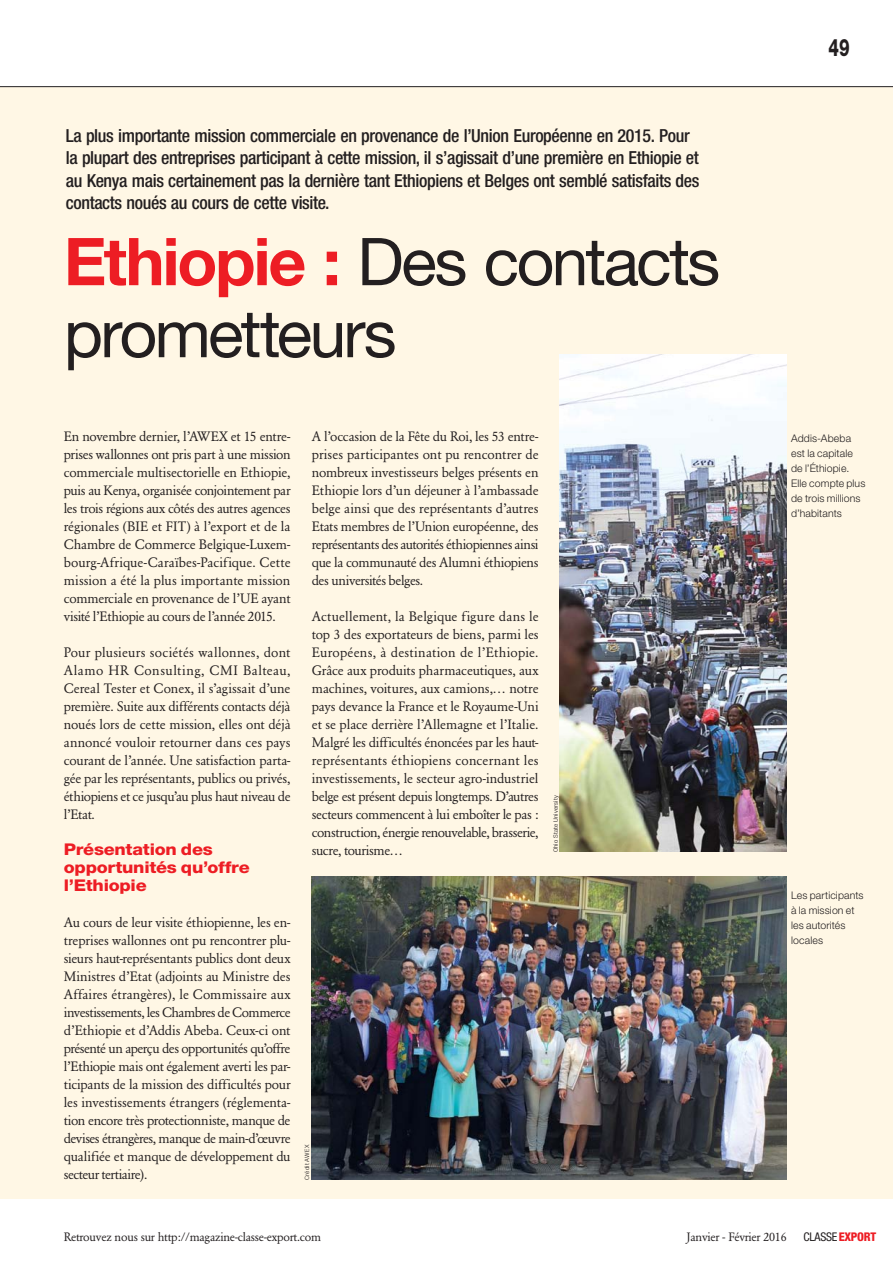
<style>
.page{position:relative;width:893px;height:1263px;background:#fff}
.page>*{position:absolute;margin:0;border:0;box-sizing:border-box;transform-origin:0 0}
.t1{font:66px/72px "Helvetica Neue";letter-spacing:-.04em;color:#231f20}
.t2{font:800 24px "Helvetica Neue";color:#231f20;scale:.7 1}
.t3{font:500 condensed 18px/22.5px "Helvetica Neue";letter-spacing:-.02em;color:#231f20}
.t4{font:800 16.2px/18px "Helvetica Neue";letter-spacing:-.015em;color:#ed1d24;scale:1.11 1}
.t5{font:13.5px/18px "Garamond BE";letter-spacing:-.03em;color:#231f20;text-align:justify}
.t6{font:12px "Garamond BE";letter-spacing:-.02em;color:#231f20}
.t7{font:condensed 12px "Helvetica Neue";letter-spacing:-.02em;color:#231f20}
.t8{font:300 10.5px/15px "Helvetica Neue";letter-spacing:.01em;color:#231f20}
.t9{font:300 condensed 6px "Helvetica Neue";letter-spacing:.02em;color:#231f20;scale:1.25 1}
.s1{font-weight:700;color:#ed1d24}
.s2{font-weight:800;color:#ed1d24}
</style>
<div class="page">
<div style="left:0;top:87px;width:893px;height:1112px;background:#fff7e5"></div>
<hr style="left:0;top:86px;width:893px;height:1px;background:#231f20">
<img style="left:312px;top:877px;width:475px;height:303px">
<img style="left:560px;top:354px;width:227px;height:498px">
<p class="t3" style="left:66px;top:124px;width:635px">La plus importante mission commerciale en provenance de l’Union Européenne en 2015. Pour la plupart des entreprises participant à cette mission, il s’agissait d’une première en Ethiopie et au Kenya mais certainement pas la dernière tant Ethiopiens et Belges ont semblé satisfaits des contacts noués au cours de cette visite.</p>
<h1 class="t1" style="left:64px;top:225px;width:658px"><span class="s1">Ethiopie :</span> Des contacts prometteurs</h1>
<p class="t5" style="left:64px;top:427px;width:228px">En novembre dernier, l’AWEX et 15 entre&shy;prises wallonnes ont pris part à une mission commerciale multisectorielle en Ethiopie, puis au Kenya, organisée conjointement par les trois régions aux côtés des autres agences régionales (BIE et FIT) à l’export et de la Chambre de Commerce Belgique-Luxem&shy;bourg-Afrique-Caraïbes-Pacifique. Cette mission a été la plus importante mission commerciale en provenance de l’UE ayant visité l’Ethiopie au cours de l’année 2015.</p>
<p class="t5" style="left:64px;top:643px;width:228px">Pour plusieurs sociétés wallonnes, dont Alamo HR Consulting, CMI Balteau, Cereal Tester et Conex, il s’agissait d’une première. Suite aux différents contacts déjà noués lors de cette mission, elles ont déjà annoncé vouloir retourner dans ces pays courant de l’année. Une satisfaction parta&shy;gée par les représentants, publics ou privés, éthiopiens et ce jusqu’au plus haut niveau de l’Etat.</p>
<p class="t4" style="left:64px;top:840px;width:169px">Présentation des opportunités qu’offre l’Ethiopie</p>
<p class="t5" style="left:64px;top:913px;width:228px">Au cours de leur visite éthiopienne, les en&shy;treprises wallonnes ont pu rencontrer plu&shy;sieurs haut-représentants publics dont deux Ministres d’Etat (adjoints au Ministre des Affaires étrangères), le Commissaire aux investissements, les Chambres de Commerce d’Ethiopie et d’Addis Abeba. Ceux-ci ont présenté un aperçu des opportunités qu’offre l’Ethiopie mais ont également averti les par&shy;ticipants de la mission des difficultés pour les investissements étrangers (réglementa&shy;tion encore très protectionniste, manque de devises étrangères, manque de main-d’œuvre qualifiée et manque de développement du secteur tertiaire).</p>
<p class="t5" style="left:312px;top:427px;width:228px">A l’occasion de la Fête du Roi, les 53 entre&shy;prises participantes ont pu rencontrer de nombreux investisseurs belges présents en Ethiopie lors d’un déjeuner à l’ambassade belge ainsi que des représentants d’autres Etats membres de l’Union européenne, des représentants des autorités éthiopiennes ainsi que la communauté des Alumni éthiopiens des universités belges.</p>
<p class="t5" style="left:312px;top:607px;width:228px">Actuellement, la Belgique figure dans le top 3 des exportateurs de biens, parmi les Européens, à destination de l’Ethiopie.<br>Grâce aux produits pharmaceutiques, aux machines, voitures, aux camions,… notre pays devance la France et le Royaume-Uni et se place derrière l’Allemagne et l’Italie.<br>Malgré les difficultés énoncées par les haut&shy;représentants éthiopiens concernant les investissements, le secteur agro-industriel belge est présent depuis longtemps. D’autres secteurs commencent à lui emboîter le pas : construction, énergie renouvelable, brasserie, sucre, tourisme…</p>
<p class="t9" style="left:304px;top:1180px;width:29px;rotate:-90deg">Crédit AWEX</p>
<p class="t9" style="left:552px;top:852px;width:47px;rotate:-90deg">Ohio State University</p>
<h2 class="t2" style="left:829px;top:33px;width:32px">49</h2>
<p class="t8" style="left:791px;top:430px;width:76px">Addis-Abeba est la capitale de l’Éthiopie.<br>Elle compte plus de trois millions d’habitants</p>
<p class="t8" style="left:791px;top:887px;width:74px">Les participants à la mission et les autorités locales</p>
<p class="t6" style="left:64px;top:1230px;width:259px">Retrouvez nous sur http://magazine-classe-export.com</p>
<p class="t6" style="left:687px;top:1230px;width:101px">Janvier - Février 2016</p>
<p class="t7" style="left:803px;top:1230px;width:74px">CLASSE<span class="s2">EXPORT</span></p>
</div>
